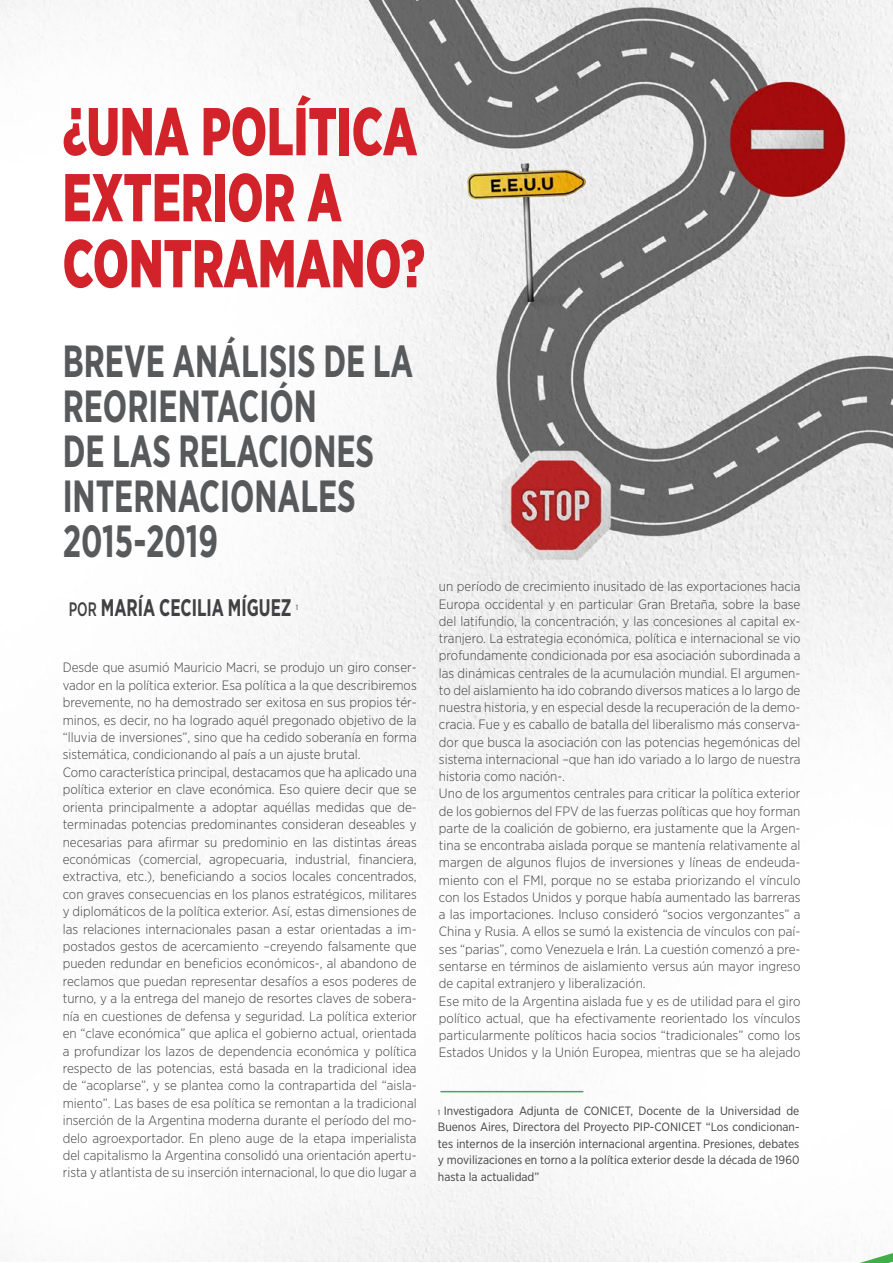
<style>
.page{position:relative;width:893px;height:1263px;background:#fff}
.page>*{position:absolute;margin:0;border:0;box-sizing:border-box;transform-origin:0 0}
.t1{font:900 67.5px/66px "Gotham Narrow";color:#d2232a;scale:.75 1}
.t2{font:700 45px/45px "Gotham Narrow";color:#58595b;scale:.75 1}
.t3{font:700 24px "Gotham Narrow";color:#414042;scale:.75 1}
.t4{font:300 13.5px/17.4px "Gotham Narrow";color:#414042}
.t5{font:12px/16.5px "Gotham Narrow";color:#414042;text-align:justify}
.t6{font:7.5px "Gotham Narrow";color:#414042}
.s1{font-weight:500;font-size:19.5px}
.s2{font-size:7.5px}
</style>
<div class="page">
<img style="left:0;top:0;width:893px;height:1261px">
<svg style="left:852px;top:1120px;width:41px;height:143px"></svg>
<hr style="left:440px;top:1091px;width:143px;height:1px;background:#41ad49">
<h1 class="t1" style="left:63px;top:98px;width:485px">¿UNA POLÍTICA<br>EXTERIOR A<br>CONTRAMANO?</h1>
<h2 class="t2" style="left:63px;top:339px;width:469px">BREVE ANÁLISIS DE LA<br>REORIENTACIÓN<br>DE LAS RELACIONES<br>INTERNACIONALES<br>2015-2019</h2>
<h3 class="t3" style="left:69px;top:592px;width:299px"><span class="s1">POR</span> MARÍA CECILIA MÍGUEZ</h3>
<p class="t6" style="left:296px;top:602px;width:4px">1</p>
<p class="t4" style="left:63px;top:659px;width:355px">Desde que asumió Mauricio Macri, se produjo un giro conser&shy;vador en la política exterior. Esa política a la que describiremos brevemente, no ha demostrado ser exitosa en sus propios tér&shy;minos, es decir, no ha logrado aquél pregonado objetivo de la “lluvia de inversiones”, sino que ha cedido soberanía en forma sistemática, condicionando al país a un ajuste brutal.<br>Como característica principal, destacamos que ha aplicado una política exterior en clave económica. Eso quiere decir que se orienta principalmente a adoptar aquéllas medidas que de&shy;terminadas potencias predominantes consideran deseables y necesarias para afirmar su predominio en las distintas áreas económicas (comercial, agropecuaria, industrial, financiera, extractiva, etc.), beneficiando a socios locales concentrados, con graves consecuencias en los planos estratégicos, militares y diplomáticos de la política exterior. Así, estas dimensiones de las relaciones internacionales pasan a estar orientadas a im&shy;postados gestos de acercamiento –creyendo falsamente que pueden redundar en beneficios económicos-, al abandono de reclamos que puedan representar desafíos a esos poderes de turno, y a la entrega del manejo de resortes claves de sobera&shy;nía en cuestiones de defensa y seguridad. La política exterior en “clave económica” que aplica el gobierno actual, orientada a profundizar los lazos de dependencia económica y política respecto de las potencias, está basada en la tradicional idea de “acoplarse”, y se plantea como la contrapartida del “aisla&shy;miento”. Las bases de esa política se remontan a la tradicional inserción de la Argentina moderna durante el período del mo&shy;delo agroexportador. En pleno auge de la etapa imperialista del capitalismo la Argentina consolidó una orientación apertu&shy;rista y atlantista de su inserción internacional, lo que dio lugar a</p>
<p class="t4" style="left:439px;top:578px;width:363px">un período de crecimiento inusitado de las exportaciones hacia Europa occidental y en particular Gran Bretaña, sobre la base del latifundio, la concentración, y las concesiones al capital ex&shy;tranjero. La estrategia económica, política e internacional se vio profundamente condicionada por esa asociación subordinada a las dinámicas centrales de la acumulación mundial. El argumen&shy;to del aislamiento ha ido cobrando diversos matices a lo largo de nuestra historia, y en especial desde la recuperación de la demo&shy;cracia. Fue y es caballo de batalla del liberalismo más conserva&shy;dor que busca la asociación con las potencias hegemónicas del sistema internacional –que han ido variado a lo largo de nuestra historia como nación-.<br>Uno de los argumentos centrales para criticar la política exterior de los gobiernos del FPV de las fuerzas políticas que hoy forman parte de la coalición de gobierno, era justamente que la Argen&shy;tina se encontraba aislada porque se mantenía relativamente al margen de algunos flujos de inversiones y líneas de endeuda&shy;miento con el FMI, porque no se estaba priorizando el vínculo con los Estados Unidos y porque había aumentado las barreras a las importaciones. Incluso consideró “socios vergonzantes” a China y Rusia. A ellos se sumó la existencia de vínculos con paí&shy;ses “parias”, como Venezuela e Irán. La cuestión comenzó a pre&shy;sentarse en términos de aislamiento versus aún mayor ingreso de capital extranjero y liberalización.<br>Ese mito de la Argentina aislada fue y es de utilidad para el giro político actual, que ha efectivamente reorientado los vínculos particularmente políticos hacia socios “tradicionales” como los Estados Unidos y la Unión Europea, mientras que se ha alejado</p>
<p class="t5" style="left:438px;top:1102px;width:363px"><span class="s2">1</span> Investigadora Adjunta de CONICET, Docente de la Universidad de Buenos Aires, Directora del Proyecto PIP-CONICET “Los condicionan&shy;tes internos de la inserción internacional argentina. Presiones, debates y movilizaciones en torno a la política exterior desde la década de 1960 hasta la actualidad”</p>
</div>
